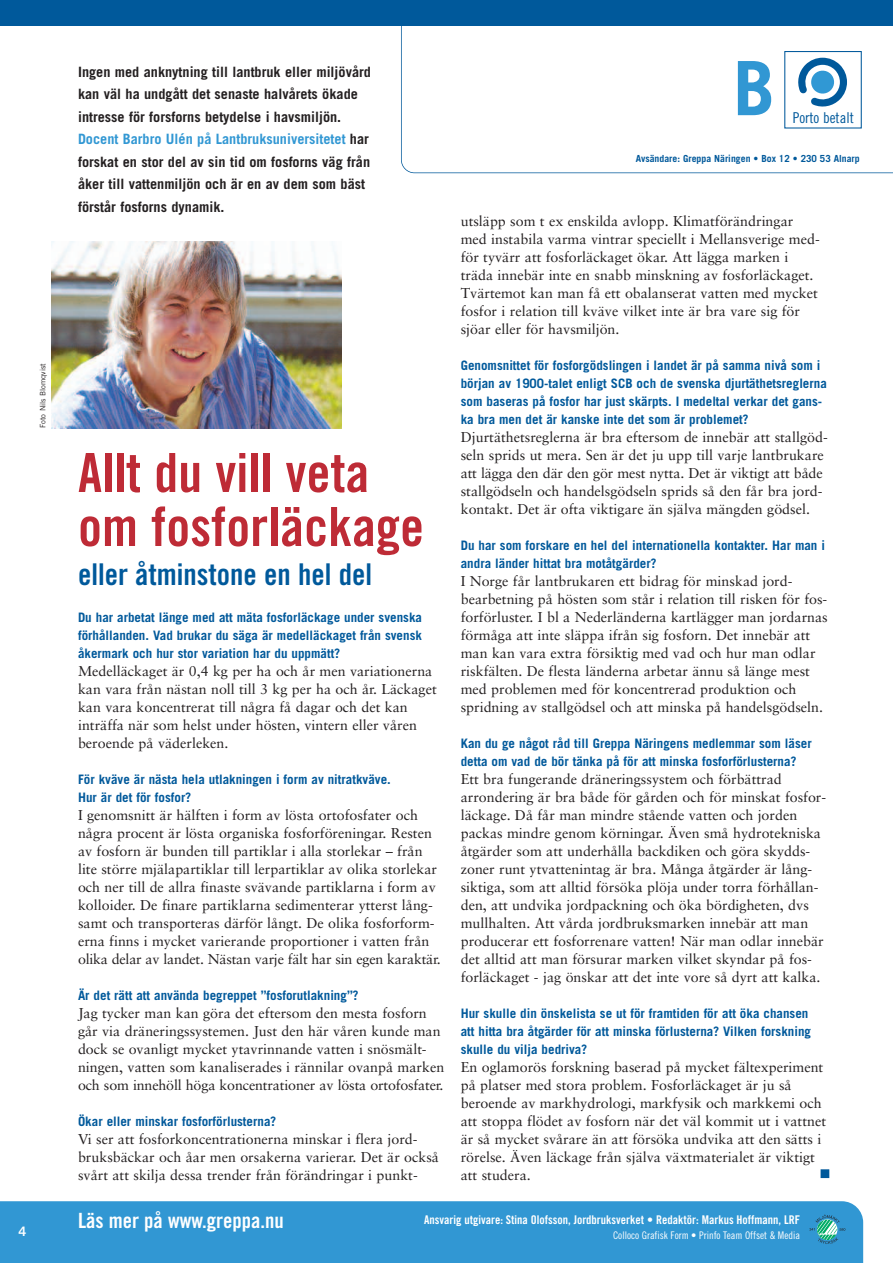
<style>
.page{position:relative;width:893px;height:1263px;background:#fff}
.page>*{position:absolute;margin:0;border:0;box-sizing:border-box;transform-origin:0 0}
.t1{font:700 75px "Trade Gothic";color:#3197d3}
.t2{font:54px/54px "Trade Gothic Bold Cond Twenty";color:#be2b36}
.t3{font:30px "Trade Gothic Bold Cond Twenty";color:#00599b}
.t4{font:21px "Trade Gothic Bold Cond Twenty";color:#fff}
.t5{font:15px "Trade Gothic Cond Eighteen";color:#00599b}
.t6{font:14.25px/18px "Sabon";color:#231f20}
.t7{font:700 14.25px/22.5px "Trade Gothic";color:#231f20}
.t8{font:700 13.05px/18px "Trade Gothic";color:#00599b}
.t9{font:13.05px "Trade Gothic Bold Two";color:#fff}
.t10{font:12px "Trade Gothic Bold Cond Twenty";color:#fff}
.t11{font:10.5px "Trade Gothic Cond Eighteen";color:#fff}
.t12{font:700 9.75px "Trade Gothic";color:#00599b}
.t13{font:7.5px "Trade Gothic";color:#231f20}
.s1{color:#3197d3}
</style>
<div class="page">
<div style="left:0;top:0;width:893px;height:26px;background:#00599b"></div>
<div style="left:0;top:1201px;width:863px;height:62px;background:#3197d3"></div>
<svg style="left:401px;top:26px;width:492px;height:147px"></svg>
<svg style="left:796px;top:58px;width:51px;height:50px"></svg>
<div style="left:784px;top:51px;width:78px;height:78px;border:1px solid #00599b"></div>
<div style="left:821px;top:1170px;width:8px;height:7px;background:#00599b"></div>
<div style="left:821px;top:1169px;width:8px;height:9px;border:1px solid #00599b"></div>
<svg style="left:809px;top:1214px;width:36px;height:30px"></svg>
<img style="left:51px;top:241px;width:291px;height:188px">
<p class="t13" style="left:40px;top:428px;width:66px;rotate:-90deg">Foto Nils Blomqvist</p>
<p class="t9" style="left:19px;top:1226px;width:9px">4</p>
<p class="t7" style="left:78px;top:62px;width:294px">Ingen med anknytning till lantbruk eller miljövård kan väl ha undgått det senaste halvårets ökade intresse för forsforns betydelse i havsmiljön.<br><span class="s1">Docent Barbro Ulén på Lantbruksuniversitetet</span> har forskat en stor del av sin tid om fosforns väg från åker till vattenmiljön och är en av dem som bäst förstår fosforns dynamik.</p>
<h2 class="t2" style="left:78px;top:450px;width:347px">Allt du vill veta om fosforläckage</h2>
<h3 class="t3" style="left:78px;top:563px;width:296px">eller åtminstone en hel del</h3>
<p class="t8" style="left:78px;top:610px;width:346px;text-align:justify">Du har arbetat länge med att mäta fosforläckage under svenska förhållanden. Vad brukar du säga är medelläckaget från svensk åkermark och hur stor variation har du uppmätt?</p>
<p class="t6" style="left:78px;top:663px;width:360px">Medelläckaget är 0,4 kg per ha och år men variationerna kan vara från nästan noll till 3 kg per ha och år. Läckaget kan vara koncentrerat till några få dagar och det kan inträffa när som helst under hösten, vintern eller våren beroende på väderleken.</p>
<p class="t8" style="left:78px;top:772px;width:314px">För kväve är nästa hela utlakningen i form av nitratkväve.<br>Hur är det för fosfor?</p>
<p class="t6" style="left:78px;top:807px;width:364px">I genomsnitt är hälften i form av lösta ortofosfater och några procent är lösta organiska fosforföreningar. Resten av fosforn är bunden till partiklar i alla storlekar – från lite större mjälapartiklar till lerpartiklar av olika storlekar och ner till de allra finaste svävande partiklarna i form av kolloider. De finare partiklarna sedimenterar ytterst lång&shy;samt och transporteras därför långt. De olika fosforform&shy;erna finns i mycket varierande proportioner i vatten från olika delar av landet. Nästan varje fält har sin egen karaktär.</p>
<p class="t8" style="left:78px;top:988px;width:282px">Är det rätt att använda begreppet ”fosforutlakning”?</p>
<p class="t6" style="left:78px;top:1005px;width:368px">Jag tycker man kan göra det eftersom den mesta fosforn går via dräneringssystemen. Just den här våren kunde man dock se ovanligt mycket ytavrinnande vatten i snösmält&shy;ningen, vatten som kanaliserades i rännilar ovanpå marken och som innehöll höga koncentrationer av lösta ortofosfater.</p>
<p class="t8" style="left:78px;top:1114px;width:200px">Ökar eller minskar fosforförlusterna?</p>
<p class="t6" style="left:78px;top:1131px;width:363px">Vi ser att fosforkoncentrationerna minskar i flera jord&shy;bruksbäckar och åar men orsakerna varierar. Det är också svårt att skilja dessa trender från förändringar i punkt-</p>
<h1 class="t1" style="left:733px;top:61px;width:43px">B</h1>
<p class="t5" style="left:793px;top:112px;width:63px">Porto betalt</p>
<p class="t12" style="left:636px;top:155px;width:225px">Avsändare: Greppa Näringen • Box 12 • 230 53 Alnarp</p>
<p class="t6" style="left:461px;top:213px;width:361px">utsläpp som t ex enskilda avlopp. Klimatförändringar med instabila varma vintrar speciellt i Mellansverige med&shy;för tyvärr att fosforläckaget ökar. Att lägga marken i träda innebär inte en snabb minskning av fosforläckaget.<br>Tvärtemot kan man få ett obalanserat vatten med mycket fosfor i relation till kväve vilket inte är bra vare sig för sjöar eller för havsmiljön.</p>
<p class="t8" style="left:461px;top:358px;width:368px">Genomsnittet för fosforgödslingen i landet är på samma nivå som i början av 1900-talet enligt SCB och de svenska djurtäthetsreglerna som baseras på fosfor har just skärpts. I medeltal verkar det gans&shy;ka bra men det är kanske inte det som är problemet?</p>
<p class="t6" style="left:461px;top:429px;width:368px">Djurtäthetsreglerna är bra eftersom de innebär att stallgöd&shy;seln sprids ut mera. Sen är det ju upp till varje lantbrukare att lägga den där den gör mest nytta. Det är viktigt att både stallgödseln och handelsgödseln sprids så den får bra jord&shy;kontakt. Det är ofta viktigare än själva mängden gödsel.</p>
<p class="t8" style="left:461px;top:538px;width:366px">Du har som forskare en hel del internationella kontakter. Har man i andra länder hittat bra motåtgärder?</p>
<p class="t6" style="left:461px;top:573px;width:369px">I Norge får lantbrukaren ett bidrag för minskad jord&shy;bearbetning på hösten som står i relation till risken för fos&shy;forförluster. I bl a Nederländerna kartlägger man jordarnas förmåga att inte släppa ifrån sig fosforn. Det innebär att man kan vara extra försiktig med vad och hur man odlar riskfälten. De flesta länderna arbetar ännu så länge mest med problemen med för koncentrerad produktion och spridning av stallgödsel och att minska på handelsgödseln.</p>
<p class="t8" style="left:461px;top:736px;width:352px">Kan du ge något råd till Greppa Näringens medlemmar som läser detta om vad de bör tänka på för att minska fosforförlusterna?</p>
<p class="t6" style="left:461px;top:771px;width:367px">Ett bra fungerande dräneringssystem och förbättrad arrondering är bra både för gården och för minskat fosfor&shy;läckage. Då får man mindre stående vatten och jorden packas mindre genom körningar. Även små hydrotekniska åtgärder som att underhålla backdiken och göra skydds&shy;zoner runt ytvattenintag är bra. Många åtgärder är lång&shy;siktiga, som att alltid försöka plöja under torra förhållan&shy;den, att undvika jordpackning och öka bördigheten, dvs mullhalten. Att vårda jordbruksmarken innebär att man producerar ett fosforrenare vatten! När man odlar innebär det alltid att man försurar marken vilket skyndar på fos&shy;forläckaget - jag önskar att det inte vore så dyrt att kalka.</p>
<p class="t8" style="left:461px;top:1006px;width:352px">Hur skulle din önskelista se ut för framtiden för att öka chansen att hitta bra åtgärder för att minska förlusterna? Vilken forskning skulle du vilja bedriva?</p>
<p class="t6" style="left:461px;top:1059px;width:367px">En oglamorös forskning baserad på mycket fältexperiment på platser med stora problem. Fosforläckaget är ju så beroende av markhydrologi, markfysik och markkemi och att stoppa flödet av fosforn när det väl kommit ut i vattnet är så mycket svårare än att försöka undvika att den sätts i rörelse. Även läckage från själva växtmaterialet är viktigt att studera.</p>
<h3 class="t4" style="left:78px;top:1213px;width:207px">Läs mer på www.greppa.nu</h3>
<p class="t10" style="left:424px;top:1215px;width:377px">Ansvarig utgivare: Stina Olofsson, Jordbruksverket • Redaktör: Markus Hoffmann, LRF</p>
<p class="t11" style="left:613px;top:1231px;width:189px">Colloco Grafisk Form • Prinfo Team Offset &amp; Media</p>
</div>
